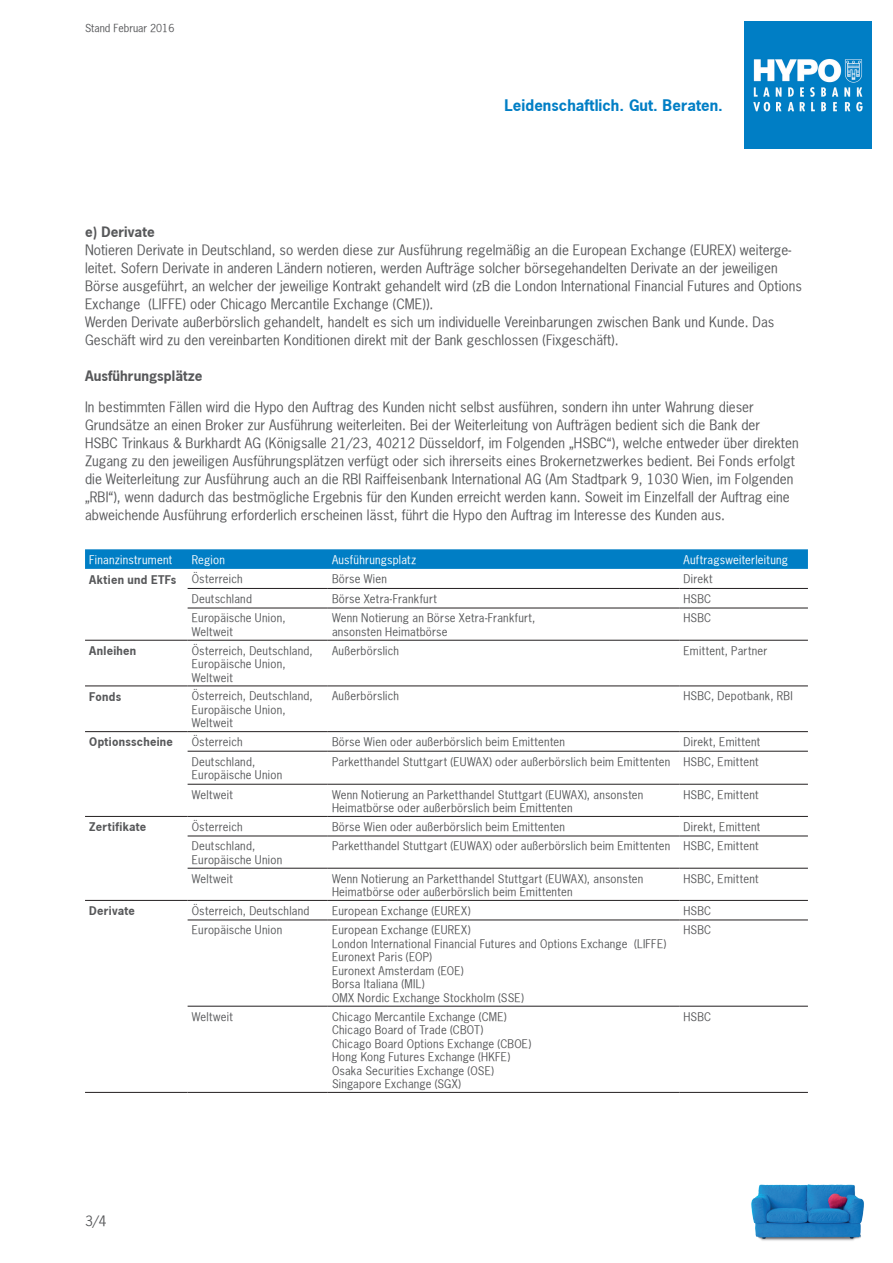
<style>
.page{position:relative;width:893px;height:1263px;background:#fff}
.page>*{position:absolute;margin:0;border:0;box-sizing:border-box;transform-origin:0 0}
.t1{font:700 15px "News Gothic";letter-spacing:.005em;color:#007ec5}
.t2{font:13.5px/18px "News Gothic";letter-spacing:.005em;color:#57585a}
.t3{font:700 13.5px "News Gothic";letter-spacing:.005em;color:#57585a}
.t4{font:11.25px/13.5px "News Gothic";letter-spacing:.02em;color:#57585a}
.t5{font:11.25px "News Gothic";letter-spacing:.025em;color:#fff}
.t6{font:700 11.25px "News Gothic";letter-spacing:.025em;color:#57585a}
.t7{font:10.5px "News Gothic";color:#57585a}
</style>
<div class="page">
<img style="left:744px;top:21px;width:128px;height:128px">
<img style="left:751px;top:1184px;width:113px;height:57px">
<svg style="left:85px;top:549px;width:723px;height:20px;background:#0580c6"></svg>
<hr style="left:188px;top:588px;width:140px;height:1px;background:#231f20">
<hr style="left:328px;top:588px;width:351px;height:1px;background:#231f20">
<hr style="left:679px;top:588px;width:129px;height:1px;background:#231f20">
<hr style="left:188px;top:608px;width:140px;height:1px;background:#231f20">
<hr style="left:328px;top:608px;width:351px;height:1px;background:#231f20">
<hr style="left:679px;top:608px;width:129px;height:1px;background:#231f20">
<hr style="left:85px;top:640px;width:103px;height:1px;background:#231f20">
<hr style="left:188px;top:640px;width:140px;height:1px;background:#231f20">
<hr style="left:328px;top:640px;width:351px;height:1px;background:#231f20">
<hr style="left:679px;top:640px;width:129px;height:1px;background:#231f20">
<hr style="left:85px;top:686px;width:103px;height:1px;background:#231f20">
<hr style="left:188px;top:686px;width:140px;height:1px;background:#231f20">
<hr style="left:328px;top:686px;width:351px;height:1px;background:#231f20">
<hr style="left:679px;top:686px;width:129px;height:1px;background:#231f20">
<hr style="left:85px;top:731px;width:103px;height:1px;background:#231f20">
<hr style="left:188px;top:731px;width:140px;height:1px;background:#231f20">
<hr style="left:328px;top:731px;width:351px;height:1px;background:#231f20">
<hr style="left:679px;top:731px;width:129px;height:1px;background:#231f20">
<hr style="left:188px;top:751px;width:140px;height:1px;background:#231f20">
<hr style="left:328px;top:751px;width:351px;height:1px;background:#231f20">
<hr style="left:679px;top:751px;width:129px;height:1px;background:#231f20">
<hr style="left:188px;top:784px;width:140px;height:1px;background:#231f20">
<hr style="left:328px;top:784px;width:351px;height:1px;background:#231f20">
<hr style="left:679px;top:784px;width:129px;height:1px;background:#231f20">
<hr style="left:85px;top:816px;width:103px;height:1px;background:#231f20">
<hr style="left:188px;top:816px;width:140px;height:1px;background:#231f20">
<hr style="left:328px;top:816px;width:351px;height:1px;background:#231f20">
<hr style="left:679px;top:816px;width:129px;height:1px;background:#231f20">
<hr style="left:188px;top:836px;width:140px;height:1px;background:#231f20">
<hr style="left:328px;top:836px;width:351px;height:1px;background:#231f20">
<hr style="left:679px;top:836px;width:129px;height:1px;background:#231f20">
<hr style="left:188px;top:868px;width:140px;height:1px;background:#231f20">
<hr style="left:328px;top:868px;width:351px;height:1px;background:#231f20">
<hr style="left:679px;top:868px;width:129px;height:1px;background:#231f20">
<hr style="left:85px;top:900px;width:103px;height:1px;background:#231f20">
<hr style="left:188px;top:900px;width:140px;height:1px;background:#231f20">
<hr style="left:328px;top:900px;width:351px;height:1px;background:#231f20">
<hr style="left:679px;top:900px;width:129px;height:1px;background:#231f20">
<hr style="left:188px;top:920px;width:140px;height:1px;background:#231f20">
<hr style="left:328px;top:920px;width:351px;height:1px;background:#231f20">
<hr style="left:679px;top:920px;width:129px;height:1px;background:#231f20">
<hr style="left:188px;top:1006px;width:140px;height:1px;background:#231f20">
<hr style="left:328px;top:1006px;width:351px;height:1px;background:#231f20">
<hr style="left:679px;top:1006px;width:129px;height:1px;background:#231f20">
<hr style="left:85px;top:1092px;width:103px;height:1px;background:#231f20">
<hr style="left:188px;top:1092px;width:140px;height:1px;background:#231f20">
<hr style="left:328px;top:1092px;width:351px;height:1px;background:#231f20">
<hr style="left:679px;top:1092px;width:129px;height:1px;background:#231f20">
<p class="t7" style="left:85px;top:21px;width:91px">Stand Februar 2016</p>
<h1 class="t1" style="left:504px;top:95px;width:220px">Leidenschaftlich. Gut. Beraten.</h1>
<p class="t3" style="left:85px;top:223px;width:71px">e) Derivate</p>
<p class="t2" style="left:85px;top:241px;width:718px">Notieren Derivate in Deutschland, so werden diese zur Ausführung regelmäßig an die European Exchange (EUREX) weiterge&shy;leitet. Sofern Derivate in anderen Ländern notieren, werden Aufträge solcher börsegehandelten Derivate an der jeweiligen Börse ausgeführt, an welcher der jeweilige Kontrakt gehandelt wird (zB die London International Financial Futures and Options Exchange (LIFFE) oder Chicago Mercantile Exchange (CME)).<br>Werden Derivate außerbörslich gehandelt, handelt es sich um individuelle Vereinbarungen zwischen Bank und Kunde. Das Geschäft wird zu den vereinbarten Konditionen direkt mit der Bank geschlossen (Fixgeschäft).</p>
<p class="t3" style="left:85px;top:367px;width:119px">Ausführungsplätze</p>
<p class="t2" style="left:85px;top:398px;width:715px">In bestimmten Fällen wird die Hypo den Auftrag des Kunden nicht selbst ausführen, sondern ihn unter Wahrung dieser Grundsätze an einen Broker zur Ausführung weiterleiten. Bei der Weiterleitung von Aufträgen bedient sich die Bank der<br>HSBC Trinkaus &amp; Burkhardt AG (Königsalle 21/23, 40212 Düsseldorf, im Folgenden „HSBC“), welche entweder über direkten Zugang zu den jeweiligen Ausführungsplätzen verfügt oder sich ihrerseits eines Brokernetzwerkes bedient. Bei Fonds erfolgt die Weiterleitung zur Ausführung auch an die RBI Raiffeisenbank International AG (Am Stadtpark 9, 1030 Wien, im Folgenden „RBI“), wenn dadurch das bestmögliche Ergebnis für den Kunden erreicht werden kann. Soweit im Einzelfall der Auftrag eine abweichende Ausführung erforderlich erscheinen lässt, führt die Hypo den Auftrag im Interesse des Kunden aus.</p>
<p class="t5" style="left:89px;top:552px;width:84px">Finanzinstrument</p>
<p class="t5" style="left:192px;top:552px;width:35px">Region</p>
<p class="t5" style="left:332px;top:552px;width:86px">Ausführungsplatz</p>
<p class="t5" style="left:683px;top:552px;width:106px">Auftragsweiterleitung</p>
<p class="t6" style="left:89px;top:572px;width:89px">Aktien und ETFs</p>
<p class="t4" style="left:192px;top:572px;width:52px">Österreich</p>
<p class="t4" style="left:332px;top:572px;width:56px">Börse Wien</p>
<p class="t4" style="left:683px;top:572px;width:31px">Direkt</p>
<p class="t4" style="left:192px;top:592px;width:62px">Deutschland</p>
<p class="t4" style="left:332px;top:592px;width:106px">Börse Xetra-Frankfurt</p>
<p class="t4" style="left:683px;top:592px;width:29px">HSBC</p>
<p class="t4" style="left:192px;top:611px;width:95px">Europäische Union,<br>Weltweit</p>
<p class="t4" style="left:332px;top:611px;width:205px">Wenn Notierung an Börse Xetra-Frankfurt, ansonsten Heimatbörse</p>
<p class="t4" style="left:683px;top:611px;width:29px">HSBC</p>
<p class="t6" style="left:89px;top:643px;width:49px">Anleihen</p>
<p class="t4" style="left:192px;top:644px;width:123px">Österreich, Deutschland,<br>Europäische Union,<br>Weltweit</p>
<p class="t4" style="left:332px;top:644px;width:69px">Außerbörslich</p>
<p class="t4" style="left:683px;top:644px;width:85px">Emittent, Partner</p>
<p class="t6" style="left:89px;top:689px;width:33px">Fonds</p>
<p class="t4" style="left:192px;top:689px;width:123px">Österreich, Deutschland,<br>Europäische Union,<br>Weltweit</p>
<p class="t4" style="left:332px;top:689px;width:69px">Außerbörslich</p>
<p class="t4" style="left:683px;top:689px;width:111px">HSBC, Depotbank, RBI</p>
<p class="t6" style="left:89px;top:735px;width:85px">Optionsscheine</p>
<p class="t4" style="left:192px;top:735px;width:52px">Österreich</p>
<p class="t4" style="left:332px;top:735px;width:235px">Börse Wien oder außerbörslich beim Emittenten</p>
<p class="t4" style="left:683px;top:735px;width:78px">Direkt, Emittent</p>
<p class="t4" style="left:192px;top:755px;width:92px">Deutschland,<br>Europäische Union</p>
<p class="t4" style="left:332px;top:755px;width:428px">Parketthandel Stuttgart (EUWAX) oder außerbörslich beim Emittenten HSBC, Emittent</p>
<p class="t4" style="left:192px;top:788px;width:42px">Weltweit</p>
<p class="t4" style="left:332px;top:788px;width:313px">Wenn Notierung an Parketthandel Stuttgart (EUWAX), ansonsten<br>Heimatbörse oder außerbörslich beim Emittenten</p>
<p class="t4" style="left:683px;top:788px;width:77px">HSBC, Emittent</p>
<p class="t6" style="left:89px;top:819px;width:58px">Zertifikate</p>
<p class="t4" style="left:192px;top:820px;width:52px">Österreich</p>
<p class="t4" style="left:332px;top:820px;width:235px">Börse Wien oder außerbörslich beim Emittenten</p>
<p class="t4" style="left:683px;top:820px;width:78px">Direkt, Emittent</p>
<p class="t4" style="left:192px;top:839px;width:92px">Deutschland,<br>Europäische Union</p>
<p class="t4" style="left:332px;top:839px;width:428px">Parketthandel Stuttgart (EUWAX) oder außerbörslich beim Emittenten HSBC, Emittent</p>
<p class="t4" style="left:192px;top:872px;width:42px">Weltweit</p>
<p class="t4" style="left:332px;top:872px;width:313px">Wenn Notierung an Parketthandel Stuttgart (EUWAX), ansonsten<br>Heimatbörse oder außerbörslich beim Emittenten</p>
<p class="t4" style="left:683px;top:872px;width:77px">HSBC, Emittent</p>
<p class="t6" style="left:89px;top:903px;width:47px">Derivate</p>
<p class="t4" style="left:192px;top:904px;width:119px">Österreich, Deutschland</p>
<p class="t4" style="left:332px;top:904px;width:140px">European Exchange (EUREX)</p>
<p class="t4" style="left:683px;top:904px;width:29px">HSBC</p>
<p class="t4" style="left:192px;top:923px;width:92px">Europäische Union</p>
<p class="t4" style="left:332px;top:923px;width:336px">European Exchange (EUREX)<br>London International Financial Futures and Options Exchange (LIFFE)<br>Euronext Paris (EOP)<br>Euronext Amsterdam (EOE)<br>Borsa Italiana (MIL)<br>OMX Nordic Exchange Stockholm (SSE)</p>
<p class="t4" style="left:683px;top:923px;width:29px">HSBC</p>
<p class="t4" style="left:192px;top:1009px;width:42px">Weltweit</p>
<p class="t4" style="left:332px;top:1009px;width:201px">Chicago Mercantile Exchange (CME)<br>Chicago Board of Trade (CBOT)<br>Chicago Board Options Exchange (CBOE)<br>Hong Kong Futures Exchange (HKFE)<br>Osaka Securities Exchange (OSE)<br>Singapore Exchange (SGX)</p>
<p class="t4" style="left:683px;top:1009px;width:29px">HSBC</p>
<p class="t2" style="left:85px;top:1211px;width:23px">3/4</p>
</div>
